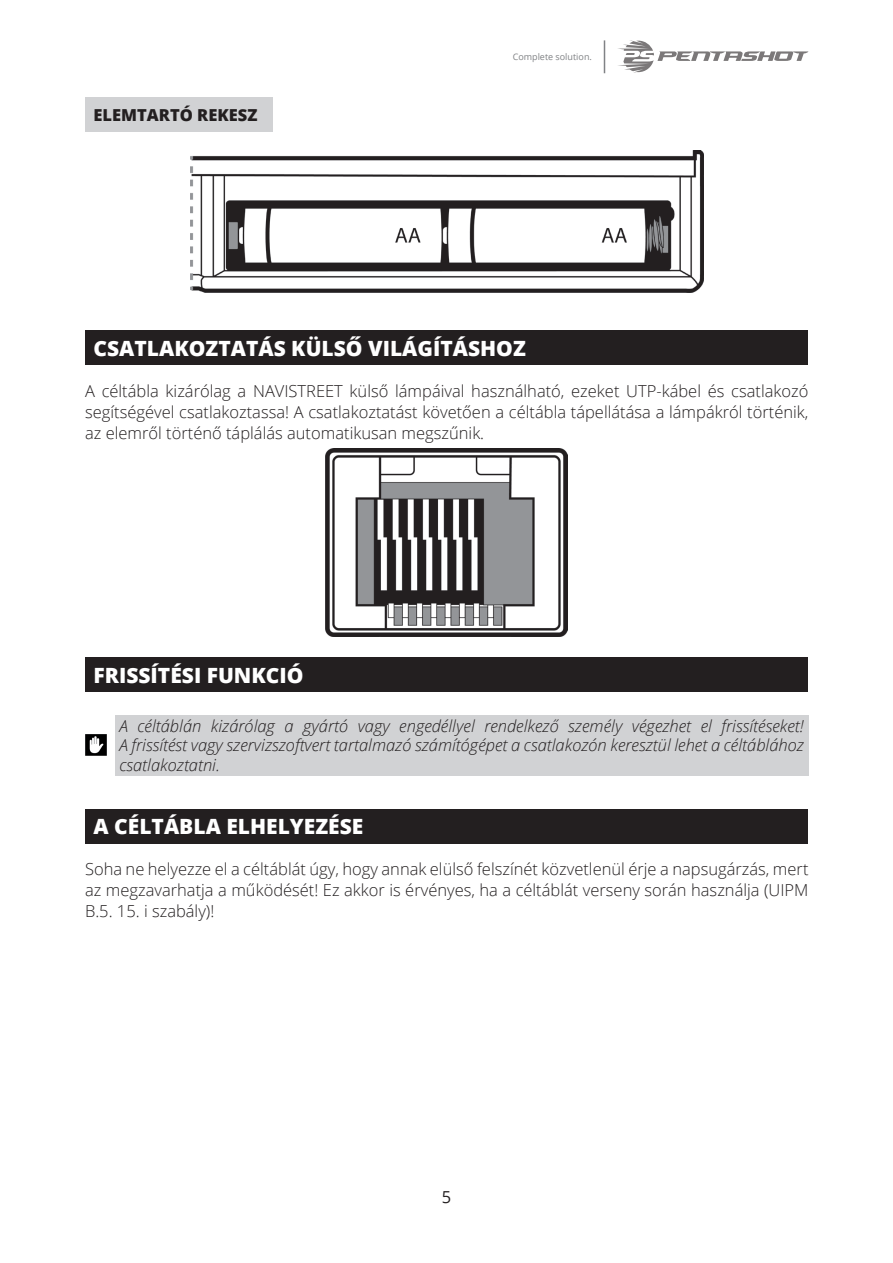
<style>
.page{position:relative;width:893px;height:1263px;background:#fff}
.page>*{position:absolute;margin:0;border:0;box-sizing:border-box;transform-origin:0 0}
.t1{font:800 21px "Open Sans";color:#fff}
.t2{font:300 16.5px/21px "Open Sans";color:#231f20;text-align:justify}
.t3{font:italic 300 16.5px/19.8px "Open Sans";color:#231f20;text-align:justify}
.t4{font:800 16.5px "Open Sans";color:#231f20}
.t5{font:16.5px "Open Sans";color:#231f20}
.t6{font:9px "Open Sans";color:#808285}
</style>
<div class="page">
<svg style="left:618px;top:40px;width:190px;height:33px"></svg>
<hr style="left:604px;top:40px;width:1px;height:33px;background:#808285">
<div style="left:85px;top:98px;width:187px;height:34px;background:#d1d2d4"></div>
<img style="left:190px;top:150px;width:513px;height:142px">
<div style="left:85px;top:331px;width:723px;height:34px;background:#231f20"></div>
<img style="left:326px;top:448px;width:242px;height:189px">
<div style="left:85px;top:658px;width:723px;height:34px;background:#231f20"></div>
<div style="left:115px;top:715px;width:693px;height:60px;background:#d1d2d4"></div>
<img style="left:85px;top:734px;width:21px;height:22px">
<div style="left:85px;top:809px;width:723px;height:34px;background:#231f20"></div>
<p class="t4" style="left:94px;top:103px;width:165px">ELEMTARTÓ REKESZ</p>
<p class="t6" style="left:513px;top:50px;width:81px">Complete solution.</p>
<p class="t1" style="left:94px;top:332px;width:434px">CSATLAKOZTATÁS KÜLSŐ VILÁGÍTÁSHOZ</p>
<p class="t2" style="left:85px;top:380px;width:725px">A céltábla kizárólag a NAVISTREET külső lámpáival használható, ezeket UTP-kábel és csatlakozó segítségével csatlakoztassa! A csatlakoztatást követően a céltábla tápellátása a lámpákról történik, az elemről történő táplálás automatikusan megszűnik.</p>
<p class="t1" style="left:94px;top:659px;width:212px">FRISSÍTÉSI FUNKCIÓ</p>
<p class="t3" style="left:119px;top:715px;width:686px">A céltáblán kizárólag a gyártó vagy engedéllyel rendelkező személy végezhet el frissítéseket!<br>A frissítést vagy szervizszoftvert tartalmazó számítógépet a csatlakozón keresztül lehet a céltáblához csatlakoztatni.</p>
<p class="t1" style="left:94px;top:811px;width:271px">A CÉLTÁBLA ELHELYEZÉSE</p>
<p class="t2" style="left:85px;top:858px;width:725px">Soha ne helyezze el a céltáblát úgy, hogy annak elülső felszínét közvetlenül érje a napsugárzás, mert az megzavarhatja a működését! Ez akkor is érvényes, ha a céltáblát verseny során használja (UIPM B.5. 15. i szabály)!</p>
<p class="t5" style="left:442px;top:1185px;width:11px">5</p>
</div>
